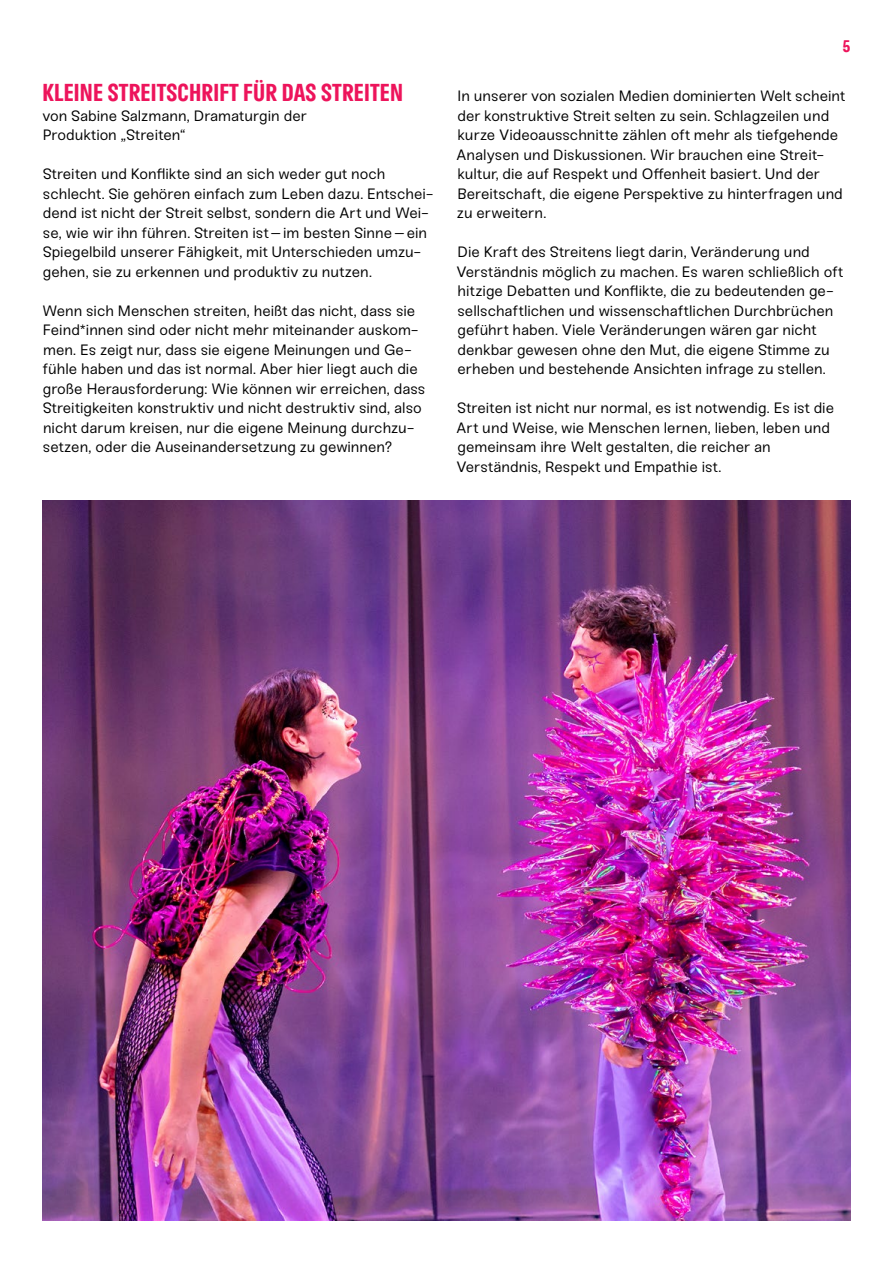
<style>
.page{position:relative;width:893px;height:1263px;background:#fff}
.page>*{position:absolute;margin:0;border:0;box-sizing:border-box;transform-origin:0 0}
.t1{font:24px "Parkaue Langulaire";letter-spacing:.01em;color:#ed145b}
.t2{font:16.5px "Parkaue Langulaire";color:#ed145b}
.t3{font:15px/19.5px "Sneak";color:#000}
</style>
<div class="page">
<img style="left:43px;top:501px;width:807px;height:719px">
<h1 class="t1" style="left:43px;top:77px;width:340px">KLEINE STREITSCHRIFT FÜR DAS STREITEN</h1>
<p class="t3" style="left:42px;top:106px;width:266px">von Sabine Salzmann, Dramaturgin der<br>Produktion „Streiten“</p>
<p class="t3" style="left:43px;top:164px;width:392px">Streiten und Konflikte sind an sich weder gut noch schlecht. Sie gehören einfach zum Leben dazu. Entschei&shy;dend ist nicht der Streit selbst, sondern die Art und Wei&shy;se, wie wir ihn führen. Streiten ist–im besten Sinne–ein Spiegelbild unserer Fähigkeit, mit Unterschieden umzu&shy;gehen, sie zu erkennen und produktiv zu nutzen.</p>
<p class="t3" style="left:42px;top:301px;width:384px">Wenn sich Menschen streiten, heißt das nicht, dass sie Feind*innen sind oder nicht mehr miteinander auskom&shy;men. Es zeigt nur, dass sie eigene Meinungen und Ge&shy;fühle haben und das ist normal. Aber hier liegt auch die große Herausforderung: Wie können wir erreichen, dass Streitigkeiten konstruktiv und nicht destruktiv sind, also nicht darum kreisen, nur die eigene Meinung durchzu&shy;setzen, oder die Auseinandersetzung zu gewinnen?</p>
<p class="t2" style="left:843px;top:36px;width:9px">5</p>
<p class="t3" style="left:457px;top:86px;width:390px">In unserer von sozialen Medien dominierten Welt scheint der konstruktive Streit selten zu sein. Schlagzeilen und kurze Videoausschnitte zählen oft mehr als tiefgehende Analysen und Diskussionen. Wir brauchen eine Streit&shy;kultur, die auf Respekt und Offenheit basiert. Und der Bereitschaft, die eigene Perspektive zu hinterfragen und zu erweitern.</p>
<p class="t3" style="left:456px;top:242px;width:389px">Die Kraft des Streitens liegt darin, Veränderung und Verständnis möglich zu machen. Es waren schließlich oft hitzige Debatten und Konflikte, die zu bedeutenden ge&shy;sellschaftlichen und wissenschaftlichen Durchbrüchen geführt haben. Viele Veränderungen wären gar nicht denkbar gewesen ohne den Mut, die eigene Stimme zu erheben und bestehende Ansichten infrage zu stellen.</p>
<p class="t3" style="left:456px;top:398px;width:379px">Streiten ist nicht nur normal, es ist notwendig. Es ist die Art und Weise, wie Menschen lernen, lieben, leben und gemeinsam ihre Welt gestalten, die reicher an Verständnis, Respekt und Empathie ist.</p>
</div>
